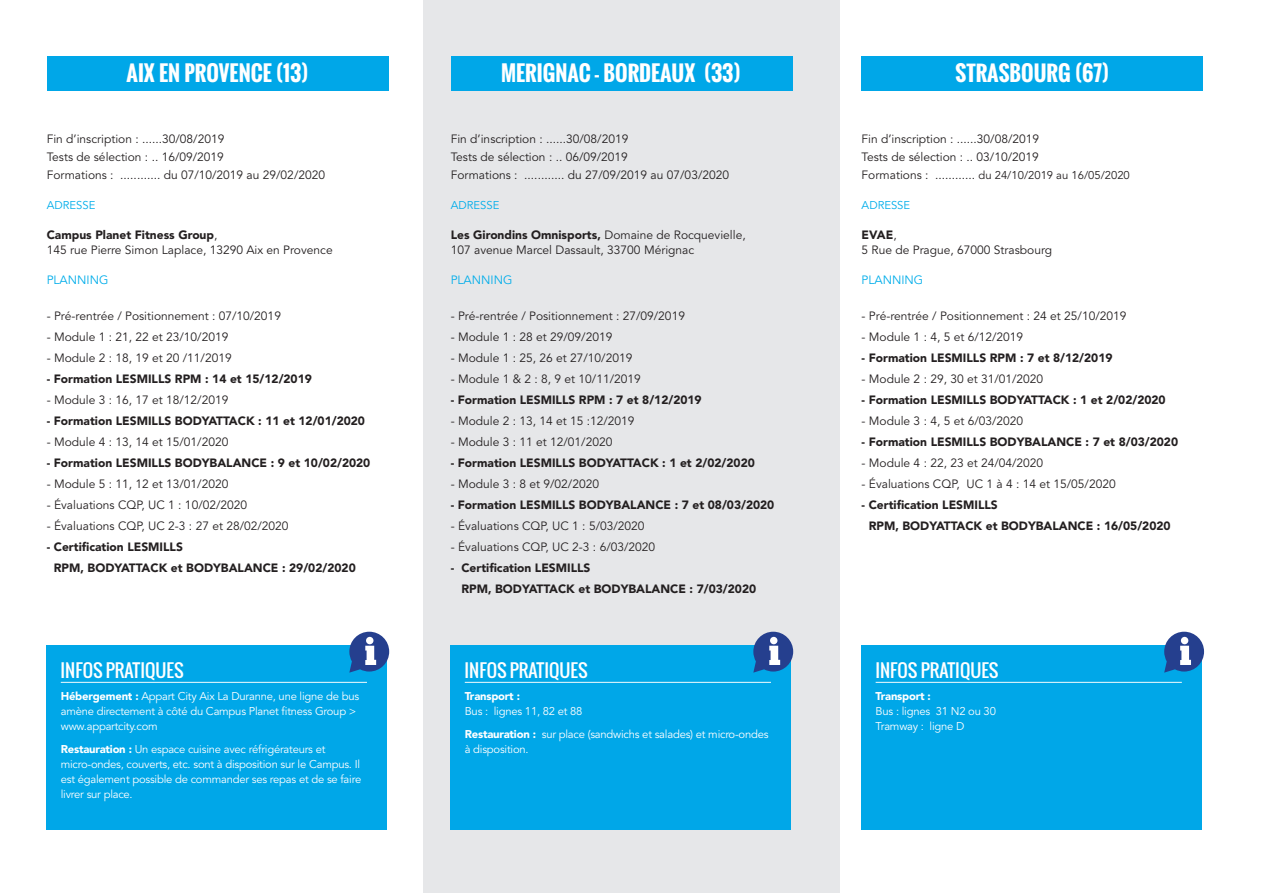
<style>
.page{position:relative;width:1263px;height:893px;background:#fff}
.page>*{position:absolute;margin:0;border:0;box-sizing:border-box;transform-origin:0 0}
.t1{font:700 21px "Oswald";color:#fff}
.t2{font:18px "Oswald";color:#fff}
.t3{font:12px/15px "Avenir";color:#231f20}
.t4{font:900 12px/21px "Avenir";color:#231f20}
.t5{font:12px "Avenir";color:#00adea}
.t6{font:11.25px/15px "Avenir";letter-spacing:-.02em;color:#fff}
.t7{font:11.25px "Avenir";color:#231f20}
.t8{font:11.25px "Avenir";color:#00adea}
.t9{font:900 11.25px "Avenir";letter-spacing:-.02em;color:#fff}
.s1{font-weight:900}
.s2{font-size:12px}
</style>
<div class="page">
<div style="left:47px;top:57px;width:341px;height:34px;background:#00a7e8"></div>
<div style="left:47px;top:645px;width:340px;height:185px;background:#00a7e8"></div>
<hr style="left:61px;top:682px;width:306px;height:1px;background:#fff">
<svg style="left:349px;top:632px;width:40px;height:41px"></svg>
<div style="left:423px;top:0;width:416px;height:893px;background:#e6e7e9"></div>
<div style="left:451px;top:57px;width:341px;height:34px;background:#00a7e8"></div>
<div style="left:862px;top:57px;width:341px;height:34px;background:#00a7e8"></div>
<div style="left:451px;top:645px;width:340px;height:185px;background:#00a7e8"></div>
<div style="left:862px;top:645px;width:340px;height:185px;background:#00a7e8"></div>
<hr style="left:465px;top:682px;width:306px;height:1px;background:#fff">
<hr style="left:876px;top:682px;width:306px;height:1px;background:#fff">
<svg style="left:753px;top:632px;width:40px;height:41px"></svg>
<svg style="left:1164px;top:632px;width:40px;height:41px"></svg>
<p class="t1" style="left:127px;top:57px;width:183px">AIX EN PROVENCE (13)</p>
<p class="t3" style="left:47px;top:131px;width:179px">Fin d’inscription : ......30/08/2019</p>
<p class="t3" style="left:47px;top:149px;width:179px">Tests de sélection : .. 16/09/2019</p>
<p class="t3" style="left:47px;top:167px;width:280px">Formations : ............ du 07/10/2019 au 29/02/2020</p>
<p class="t8" style="left:47px;top:198px;width:50px">ADRESSE</p>
<p class="t3" style="left:47px;top:227px;width:287px"><span class="s1">Campus Planet Fitness Group</span>,<br>145 rue Pierre Simon Laplace, 13290 Aix en Provence</p>
<p class="t5" style="left:47px;top:272px;width:63px">PLANNING</p>
<p class="t3" style="left:47px;top:308px;width:236px">- Pré-rentrée / Positionnement : 07/10/2019</p>
<p class="t3" style="left:47px;top:329px;width:183px">- Module 1 : 21, 22 et 23/10/2019</p>
<p class="t3" style="left:47px;top:350px;width:186px">- Module 2 : 18, 19 et 20 /11/2019</p>
<p class="t4" style="left:47px;top:368px;width:267px">- Formation LESMILLS RPM : 14 et 15/12/2019</p>
<p class="t3" style="left:47px;top:392px;width:183px">- Module 3 : 16, 17 et 18/12/2019</p>
<p class="t4" style="left:47px;top:410px;width:320px">- Formation LESMILLS BODYATTACK : 11 et 12/01/2020</p>
<p class="t3" style="left:47px;top:434px;width:183px">- Module 4 : 13, 14 et 15/01/2020</p>
<p class="t4" style="left:47px;top:452px;width:325px">- Formation LESMILLS BODYBALANCE : 9 et 10/02/2020</p>
<p class="t3" style="left:47px;top:476px;width:183px">- Module 5 : 11, 12 et 13/01/2020</p>
<p class="t3" style="left:47px;top:497px;width:202px">- Évaluations CQP, UC 1 : 10/02/2020</p>
<p class="t3" style="left:47px;top:518px;width:243px">- Évaluations CQP, UC 2-3 : 27 et 28/02/2020</p>
<p class="t4" style="left:54px;top:536px;width:303px;text-indent:-7px">- Certification LESMILLS<br>RPM, BODYATTACK et BODYBALANCE : 29/02/2020</p>
<p class="t2" style="left:61px;top:656px;width:125px">INFOS PRATIQUES</p>
<p class="t6" style="left:61px;top:689px;width:300px"><span class="s1">Hébergement :</span> Appart City Aix La Duranne, une ligne de bus amène directement à côté du Campus Planet fitness Group &gt; www.appartcity.com</p>
<p class="t6" style="left:61px;top:742px;width:302px"><span class="s1">Restauration :</span> Un espace cuisine avec réfrigérateurs et micro-ondes, couverts, etc. sont à disposition sur le Campus. Il est également possible de commander ses repas et de se faire livrer sur place.</p>
<p class="t1" style="left:501px;top:57px;width:241px">MERIGNAC - BORDEAUX (33)</p>
<p class="t1" style="left:955px;top:57px;width:155px">STRASBOURG (67)</p>
<p class="t3" style="left:451px;top:131px;width:179px">Fin d’inscription : ......30/08/2019</p>
<p class="t3" style="left:451px;top:149px;width:179px">Tests de sélection : .. 06/09/2019</p>
<p class="t3" style="left:451px;top:167px;width:280px">Formations : ............ du 27/09/2019 au 07/03/2020</p>
<p class="t8" style="left:451px;top:198px;width:50px">ADRESSE</p>
<p class="t3" style="left:451px;top:227px;width:296px"><span class="s1">Les Girondins Omnisports,</span> Domaine de Rocquevielle,<br>107 avenue Marcel Dassault, 33700 Mérignac</p>
<p class="t5" style="left:451px;top:272px;width:63px">PLANNING</p>
<p class="t3" style="left:451px;top:308px;width:236px">- Pré-rentrée / Positionnement : 27/09/2019</p>
<p class="t3" style="left:451px;top:329px;width:163px">- Module 1 : 28 et 29/09/2019</p>
<p class="t3" style="left:451px;top:350px;width:183px">- Module 1 : 25, 26 et 27/10/2019</p>
<p class="t3" style="left:451px;top:371px;width:192px">- Module 1 &amp; 2 : 8, 9 et 10/11/2019</p>
<p class="t4" style="left:451px;top:389px;width:252px">- Formation LESMILLS RPM : 7 et 8/12/2019</p>
<p class="t3" style="left:451px;top:413px;width:185px">- Module 2 : 13, 14 et 15 :12/2019</p>
<p class="t3" style="left:451px;top:434px;width:163px">- Module 3 : 11 et 12/01/2020</p>
<p class="t4" style="left:451px;top:452px;width:306px">- Formation LESMILLS BODYATTACK : 1 et 2/02/2020</p>
<p class="t3" style="left:451px;top:476px;width:150px">- Module 3 : 8 et 9/02/2020</p>
<p class="t4" style="left:451px;top:494px;width:325px">- Formation LESMILLS BODYBALANCE : 7 et 08/03/2020</p>
<p class="t3" style="left:451px;top:518px;width:195px">- Évaluations CQP, UC 1 : 5/03/2020</p>
<p class="t3" style="left:451px;top:539px;width:206px">- Évaluations CQP, UC 2-3 : 6/03/2020</p>
<p class="t4" style="left:461px;top:557px;width:296px;text-indent:-11px">- Certification LESMILLS<br>RPM, BODYATTACK et BODYBALANCE : 7/03/2020</p>
<p class="t3" style="left:862px;top:131px;width:179px">Fin d’inscription : ......30/08/2019</p>
<p class="t3" style="left:862px;top:149px;width:179px">Tests de sélection : .. 03/10/2019</p>
<p class="t7" style="left:862px;top:168px;width:270px"><span class="s2">Formations : ............</span> du 24/10/2019 au 16/05/2020</p>
<p class="t8" style="left:862px;top:198px;width:50px">ADRESSE</p>
<p class="t3" style="left:862px;top:227px;width:192px"><span class="s1">EVAE</span>,<br>5 Rue de Prague, 67000 Strasbourg</p>
<p class="t5" style="left:862px;top:272px;width:63px">PLANNING</p>
<p class="t3" style="left:862px;top:308px;width:266px">- Pré-rentrée / Positionnement : 24 et 25/10/2019</p>
<p class="t3" style="left:862px;top:329px;width:163px">- Module 1 : 4, 5 et 6/12/2019</p>
<p class="t4" style="left:862px;top:347px;width:252px">- Formation LESMILLS RPM : 7 et 8/12/2019</p>
<p class="t3" style="left:862px;top:371px;width:183px">- Module 2 : 29, 30 et 31/01/2020</p>
<p class="t4" style="left:862px;top:389px;width:306px">- Formation LESMILLS BODYATTACK : 1 et 2/02/2020</p>
<p class="t3" style="left:862px;top:413px;width:163px">- Module 3 : 4, 5 et 6/03/2020</p>
<p class="t4" style="left:862px;top:431px;width:318px">- Formation LESMILLS BODYBALANCE : 7 et 8/03/2020</p>
<p class="t3" style="left:862px;top:455px;width:183px">- Module 4 : 22, 23 et 24/04/2020</p>
<p class="t3" style="left:862px;top:476px;width:256px">- Évaluations CQP, UC 1 à 4 : 14 et 15/05/2020</p>
<p class="t4" style="left:869px;top:494px;width:303px;text-indent:-7px">- Certification LESMILLS<br>RPM, BODYATTACK et BODYBALANCE : 16/05/2020</p>
<p class="t2" style="left:464px;top:656px;width:125px">INFOS PRATIQUES</p>
<p class="t2" style="left:875px;top:656px;width:125px">INFOS PRATIQUES</p>
<p class="t9" style="left:465px;top:690px;width:57px">Transport :</p>
<p class="t6" style="left:465px;top:704px;width:119px">Bus : lignes 11, 82 et 88</p>
<p class="t6" style="left:465px;top:727px;width:305px"><span class="s1">Restauration :</span> sur place (sandwichs et salades) et micro-ondes à disposition.</p>
<p class="t6" style="left:876px;top:689px;width:122px"><span class="s1">Transport :<br></span>Bus : lignes 31 N2 ou 30</p>
<p class="t6" style="left:876px;top:719px;width:90px">Tramway : ligne D</p>
</div>
